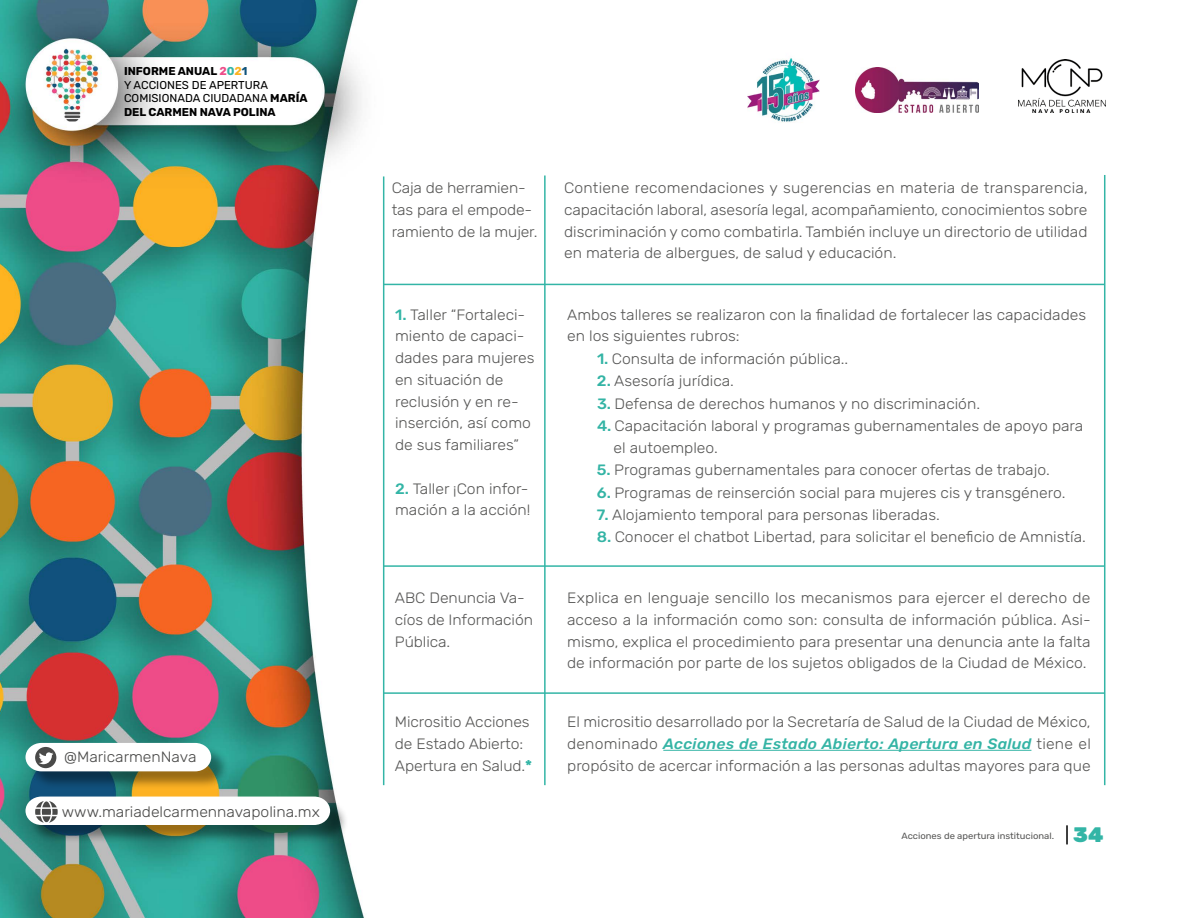
<style>
.page{position:relative;width:1188px;height:918px;background:#fff}
.page>*{position:absolute;margin:0;border:0;box-sizing:border-box;transform-origin:0 0}
.t1{font:900 21px "Rubik";color:#33b5a6}
.t2{font:300 15px/21.8px "Rubik";color:#575756;scale:1.05 1}
.t3{font:300 15px "Rubik";color:#4a4a49;scale:1.05 1}
.t4{font:11.4px/13.5px "Rubik";color:#000}
.t5{font:9px "Rubik";color:#575756;scale:1.05 1}
.s1{font-weight:700}
.s2{font-weight:700;color:#ed4d8a}
.s3{font-weight:700;color:#33b5a6}
.s4{font-weight:700;color:#fcb321}
.s5{font-weight:700;color:#0f527a}
.s6{font-weight:500;color:#33b5a6}
.s7{font-weight:500;color:#34b4a5}
.s8{font-weight:500;font-style:italic;color:#34b4a5}
</style>
<div class="page">
<img style="left:0;top:0;width:384px;height:918px">
<div style="left:28px;top:745px;width:202px;height:45px;background:#000;opacity:.4"></div>
<div style="left:28px;top:799px;width:320px;height:45px;background:#000;opacity:.4"></div>
<img style="left:747px;top:58px;width:72px;height:65px">
<img style="left:856px;top:68px;width:122px;height:44px">
<img style="left:1018px;top:60px;width:87px;height:52px">
<svg style="left:26px;top:743px;width:185px;height:28px"></svg>
<svg style="left:25px;top:797px;width:305px;height:28px"></svg>
<svg style="left:1066px;top:825px;width:2px;height:19px"></svg>
<hr style="left:1104px;top:175px;width:1px;height:610px;background:#33b5a6">
<hr style="left:544px;top:176px;width:2px;height:609px;background:#33b5a6">
<hr style="left:383px;top:176px;width:1px;height:609px;background:#33b5a6">
<hr style="left:383px;top:284px;width:721px;height:1px;background:#33b5a6">
<hr style="left:383px;top:565px;width:721px;height:2px;background:#33b5a6">
<hr style="left:383px;top:692px;width:721px;height:2px;background:#33b5a6">
<hr style="left:663px;top:750px;width:368px;height:1px;background:#34b4a5">
<p class="t4" style="left:124px;top:65px;width:185px"><span class="s1">INFORME ANUAL</span> <span class="s2">2</span><span class="s3">0</span><span class="s4">2</span><span class="s5">1<br></span>Y ACCIONES DE APERTURA<br>COMISIONADA CIUDADANA <span class="s1">MARÍA<br>DEL CARMEN NAVA POLINA</span></p>
<p class="t3" style="left:64px;top:748px;width:128px">@MaricarmenNava</p>
<p class="t3" style="left:62px;top:803px;width:247px">www.mariadelcarmennavapolina.mx</p>
<p class="t2" style="left:392px;top:177px;width:140px">Caja de herramien&shy;tas para el empode&shy;ramiento de la mujer.</p>
<p class="t2" style="left:564px;top:177px;width:500px;text-align:justify">Contiene recomendaciones y sugerencias en materia de transparencia, capacitación laboral, asesoría legal, acompañamiento, conocimientos sobre discriminación y como combatirla. También incluye un directorio de utilidad en materia de albergues, de salud y educación.</p>
<p class="t2" style="left:395px;top:304px;width:134px"><span class="s6">1.</span> Taller “Fortaleci&shy;miento de capaci&shy;dades para mujeres en situación de reclusión y en re&shy;inserción, así como de sus familiares”</p>
<p class="t2" style="left:395px;top:478px;width:130px"><span class="s6">2.</span> Taller ¡Con infor&shy;mación a la acción!</p>
<p class="t2" style="left:395px;top:587px;width:133px">ABC Denuncia Va&shy;cíos de Información<br>Pública.</p>
<p class="t2" style="left:395px;top:712px;width:132px">Micrositio Acciones de Estado Abierto:<br>Apertura en Salud.<span class="s3">*</span></p>
<p class="t2" style="left:567px;top:304px;width:496px">Ambos talleres se realizaron con la finalidad de fortalecer las capacidades en los siguientes rubros:</p>
<p class="t2" style="left:597px;top:348px;width:241px"><span class="s7">1.</span> Consulta de información pública..</p>
<p class="t2" style="left:597px;top:371px;width:132px"><span class="s7">2.</span> Asesoría jurídica.</p>
<p class="t2" style="left:597px;top:393px;width:366px"><span class="s7">3.</span> Defensa de derechos humanos y no discriminación.</p>
<p class="t2" style="left:613px;top:415px;width:449px;text-indent:-16px"><span class="s7">4.</span> Capacitación laboral y programas gubernamentales de apoyo para el autoempleo.</p>
<p class="t2" style="left:597px;top:460px;width:433px"><span class="s7">5.</span> Programas gubernamentales para conocer ofertas de trabajo.</p>
<p class="t2" style="left:597px;top:482px;width:448px"><span class="s7">6.</span> Programas de reinserción social para mujeres cis y transgénero.</p>
<p class="t2" style="left:597px;top:504px;width:328px"><span class="s7">7.</span> Alojamiento temporal para personas liberadas.</p>
<p class="t2" style="left:597px;top:527px;width:467px"><span class="s7">8.</span> Conocer el chatbot Libertad, para solicitar el beneficio de Amnistía.</p>
<p class="t2" style="left:567px;top:587px;width:500px;text-align:justify">Explica en lenguaje sencillo los mecanismos para ejercer el derecho de acceso a la información como son: consulta de información pública. Asi&shy;mismo, explica el procedimiento para presentar una denuncia ante la falta de información por parte de los sujetos obligados de la Ciudad de México.</p>
<p class="t2" style="left:567px;top:712px;width:500px;text-align:justify">El micrositio desarrollado por la Secretaría de Salud de la Ciudad de México, denominado <span class="s8">Acciones de Estado Abierto: Apertura en Salud</span> tiene el propósito de acercar información a las personas adultas mayores para que</p>
<p class="t5" style="left:901px;top:830px;width:147px">Acciones de apertura institucional.</p>
<h1 class="t1" style="left:1073px;top:823px;width:32px">34</h1>
</div>
